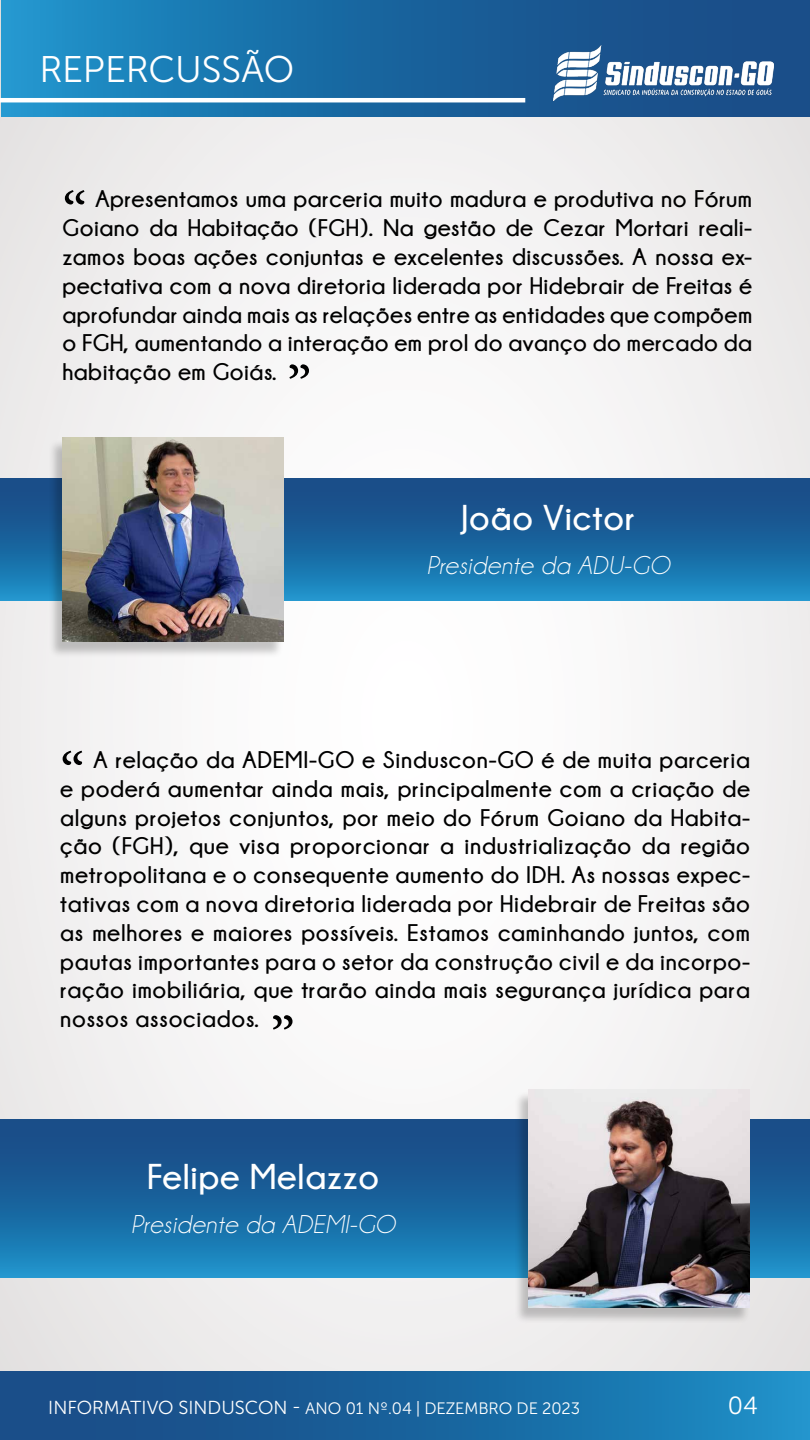
<style>
.page{position:relative;width:810px;height:1440px;background:#f4f3f3}
.page>*{position:absolute;margin:0;border:0;box-sizing:border-box;transform-origin:0 0}
.t1{font:62.25px "Minion Pro";color:#000}
.t2{font:36.97px "Museo Sans Cyrl 300";color:#fff}
.t3{font:700 35.78px "Champagne&Limousines";letter-spacing:.025em;color:#fff}
.t4{font:italic 26.03px "Champagne&Limousines";letter-spacing:.025em;color:#fff}
.t5{font:24.75px "Museo Sans Cyrl 300";color:#fff}
.t6{font:700 24px/28.8px "Champagne&Limousines";letter-spacing:.025em;color:#000;text-align:justify}
.t7{font:16.5px "Museo Sans Cyrl 300";color:#fff}
.s1{font-size:18.75px}
</style>
<div class="page">
<div style="left:1px;top:0;width:809px;height:116px;background:linear-gradient(to right,#2090c7,#18427d)"></div>
<img style="left:547px;top:42px;width:236px;height:62px">
<hr style="left:0;top:98px;width:525px;height:4px;background:#fff">
<div style="left:0;top:1372px;width:810px;height:68px;background:linear-gradient(to right,#18437e,#1c8bc3)"></div>
<div style="left:0;top:1120px;width:810px;height:157px;background:linear-gradient(to bottom,#18427d,#1c8cc3)"></div>
<div style="left:514px;top:1091px;width:236px;height:233px;background:#000;opacity:.22"></div>
<img style="left:528px;top:1090px;width:222px;height:218px">
<div style="left:0;top:478px;width:810px;height:122px;background:linear-gradient(to bottom,#18417d,#1c8bc3)"></div>
<div style="left:48px;top:439px;width:236px;height:219px;background:#000;opacity:.22"></div>
<img style="left:62px;top:437px;width:222px;height:205px">
<h2 class="t2" style="left:39px;top:50px;width:256px">REPERCUSSÃO</h2>
<h1 class="t1" style="left:62px;top:173px;width:26px">“</h1>
<p class="t6" style="left:62px;top:184px;width:691px;text-indent:33px">Apresentamos uma parceria muito madura e produtiva no Fórum Goiano da Habitação (FGH). Na gestão de Cezar Mortari reali&shy;zamos boas ações conjuntas e excelentes discussões. A nossa ex&shy;pectativa com a nova diretoria liderada por Hidebrair de Freitas é aprofundar ainda mais as relações entre as entidades que compõem o FGH, aumentando a interação em prol do avanço do mercado da habitação em Goiás.</p>
<h1 class="t1" style="left:312px;top:396px;width:26px;rotate:-180deg">“</h1>
<h3 class="t3" style="left:461px;top:498px;width:175px">João Victor</h3>
<p class="t4" style="left:427px;top:552px;width:245px">Presidente da ADU-GO</p>
<h1 class="t1" style="left:60px;top:734px;width:26px">“</h1>
<p class="t6" style="left:60px;top:745px;width:691px;text-indent:33px">A relação da ADEMI-GO e Sinduscon-GO é de muita parceria e poderá aumentar ainda mais, principalmente com a criação de alguns projetos conjuntos, por meio do Fórum Goiano da Habita&shy;ção (FGH), que visa proporcionar a industrialização da região metropolitana e o consequente aumento do IDH. As nossas expec&shy;tativas com a nova diretoria liderada por Hidebrair de Freitas são as melhores e maiores possíveis. Estamos caminhando juntos, com pautas importantes para o setor da construção civil e da incorpo&shy;ração imobiliária, que trarão ainda mais segurança jurídica para nossos associados.</p>
<h1 class="t1" style="left:295px;top:1047px;width:26px;rotate:-180deg">“</h1>
<h3 class="t3" style="left:147px;top:1157px;width:233px">Felipe Melazzo</h3>
<p class="t4" style="left:131px;top:1211px;width:266px">Presidente da ADEMI-GO</p>
<p class="t7" style="left:48px;top:1399px;width:533px"><span class="s1">INFORMATIVO SINDUSCON -</span> ANO 01 Nº.04 | DEZEMBRO DE 2023</p>
<p class="t5" style="left:728px;top:1392px;width:32px">04</p>
</div>
